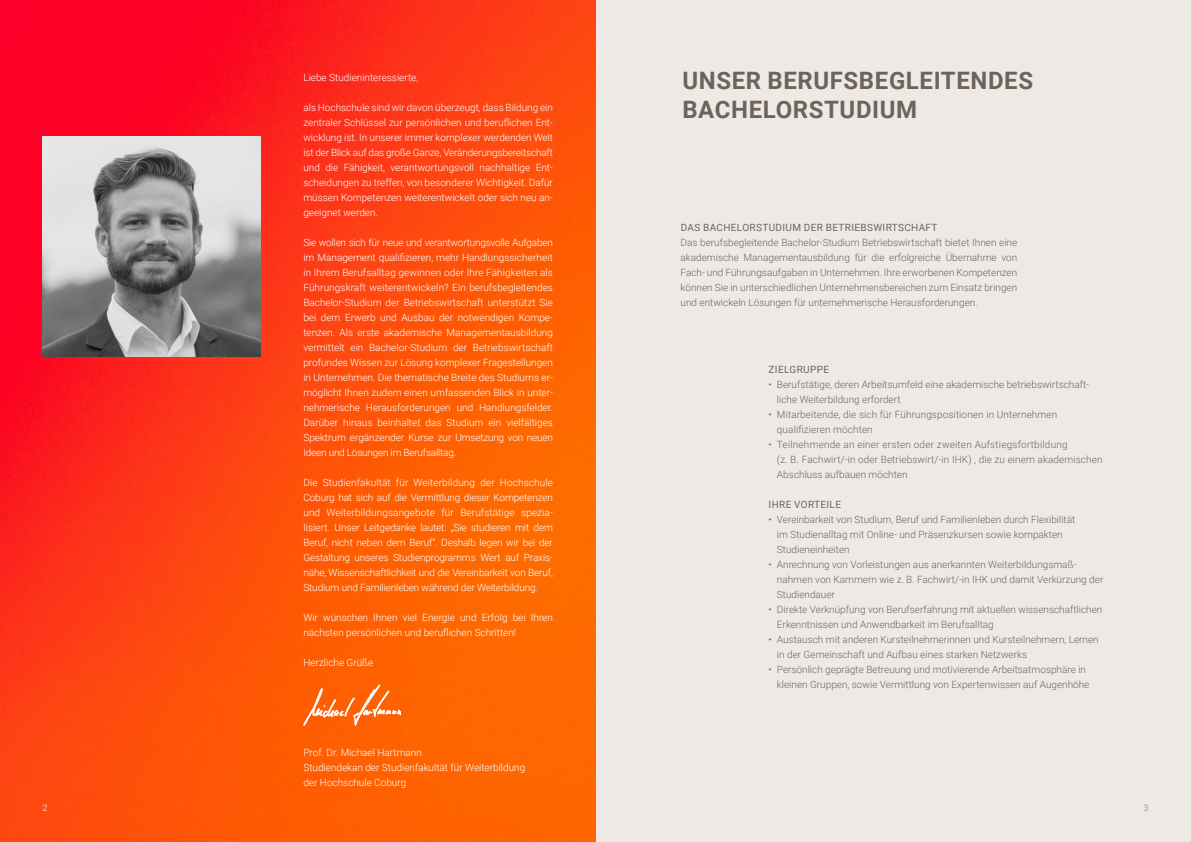
<style>
.page{position:relative;width:1191px;height:842px;background:#fff}
.page>*{position:absolute;margin:0;border:0;box-sizing:border-box;transform-origin:0 0}
.t1{font:700 24px/28.8px "Roboto";letter-spacing:.025em;color:#6f625a}
.t2{font:300 10px/15px "Roboto";color:#fff;text-align:justify}
.t3{font:300 10px/15px "Roboto";color:#6f625a}
.t4{font:10px "Roboto";letter-spacing:.035em;color:#6f625a}
.t5{font:300 9px "Roboto";color:#fff}
.t6{font:300 9px "Roboto";color:#877c74}
</style>
<div class="page">
<div style="left:595px;top:0;width:596px;height:842px;background:#edeae6"></div>
<img style="left:0;top:0;width:595px;height:842px">
<img style="left:43px;top:136px;width:217px;height:221px">
<svg style="left:303px;top:684px;width:98px;height:42px;background:#fe7727"></svg>
<p class="t2" style="left:303px;top:69px;width:116px">Liebe Studieninteressierte,</p>
<p class="t2" style="left:303px;top:99px;width:251px">als Hochschule sind wir davon überzeugt, dass Bildung ein zentraler Schlüssel zur persönlichen und beruflichen Ent&shy;wicklung ist. In unserer immer komplexer werdenden Welt ist der Blick auf das große Ganze, Veränderungsbereitschaft und die Fähigkeit, verantwortungsvoll nachhaltige Ent&shy;scheidungen zu treffen, von besonderer Wichtigkeit. Dafür müssen Kompetenzen weiterentwickelt oder sich neu an&shy;geeignet werden.</p>
<p class="t2" style="left:303px;top:234px;width:251px">Sie wollen sich für neue und verantwortungsvolle Aufgaben im Management qualifizieren, mehr Handlungssicherheit in Ihrem Berufsalltag gewinnen oder Ihre Fähigkeiten als Führungskraft weiterentwickeln? Ein berufsbegleitendes Bachelor-Studium der Betriebswirtschaft unterstützt Sie bei dem Erwerb und Ausbau der notwendigen Kompe&shy;tenzen. Als erste akademische Managementausbildung vermittelt ein Bachelor-Studium der Betriebswirtschaft profundes Wissen zur Lösung komplexer Fragestellungen in Unternehmen. Die thematische Breite des Studiums er&shy;möglicht Ihnen zudem einen umfassenden Blick in unter&shy;nehmerische Herausforderungen und Handlungsfelder.<br>Darüber hinaus beinhaltet das Studium ein vielfältiges Spektrum ergänzender Kurse zur Umsetzung von neuen Ideen und Lösungen im Berufsalltag.</p>
<p class="t2" style="left:303px;top:474px;width:251px">Die Studienfakultät für Weiterbildung der Hochschule Coburg hat sich auf die Vermittlung dieser Kompetenzen und Weiterbildungsangebote für Berufstätige spezia&shy;lisiert. Unser Leitgedanke lautet: „Sie studieren mit dem Beruf, nicht neben dem Beruf“. Deshalb legen wir bei der Gestaltung unseres Studienprogramms Wert auf Praxis&shy;nähe, Wissenschaftlichkeit und die Vereinbarkeit von Beruf, Studium und Familienleben während der Weiterbildung.</p>
<p class="t2" style="left:303px;top:609px;width:251px">Wir wünschen Ihnen viel Energie und Erfolg bei Ihren nächsten persönlichen und beruflichen Schritten!</p>
<p class="t2" style="left:303px;top:654px;width:71px">Herzliche Grüße</p>
<p class="t2" style="left:303px;top:744px;width:223px;text-align:left">Prof. Dr. Michael Hartmann<br>Studiendekan der Studienfakultät für Weiterbildung der Hochschule Coburg</p>
<h1 class="t1" style="left:682px;top:65px;width:352px">UNSER BERUFSBEGLEITENDES<br>BACHELORSTUDIUM</h1>
<p class="t4" style="left:680px;top:220px;width:258px">DAS BACHELORSTUDIUM DER BETRIEBSWIRTSCHAFT</p>
<p class="t3" style="left:680px;top:234px;width:338px;text-align:justify">Das berufsbegleitende Bachelor-Studium Betriebswirtschaft bietet Ihnen eine akademische Managementausbildung für die erfolgreiche Übernahme von Fach- und Führungsaufgaben in Unternehmen. Ihre erworbenen Kompetenzen können Sie in unterschiedlichen Unternehmensbereichen zum Einsatz bringen und entwickeln Lösungen für unternehmerische Herausforderungen.</p>
<p class="t4" style="left:768px;top:363px;width:62px">ZIELGRUPPE</p>
<p class="t3" style="left:777px;top:377px;width:314px;text-indent:-8px">• Berufstätige, deren Arbeitsumfeld eine akademische betriebswirtschaft&shy;liche Weiterbildung erfordert</p>
<p class="t3" style="left:777px;top:407px;width:282px;text-indent:-8px">• Mitarbeitende, die sich für Führungspositionen in Unternehmen qualifizieren möchten</p>
<p class="t3" style="left:777px;top:437px;width:327px;text-indent:-8px">• Teilnehmende an einer ersten oder zweiten Aufstiegsfortbildung<br>(z. B. Fachwirt/-in oder Betriebswirt/-in IHK) , die zu einem akademischen<br>Abschluss aufbauen möchten</p>
<p class="t4" style="left:768px;top:498px;width:74px">IHRE VORTEILE</p>
<p class="t3" style="left:777px;top:512px;width:300px;text-indent:-8px">• Vereinbarkeit von Studium, Beruf und Familienleben durch Flexibilität im Studienalltag mit Online- und Präsenzkursen sowie kompakten<br>Studieneinheiten</p>
<p class="t3" style="left:777px;top:557px;width:328px;text-indent:-8px">• Anrechnung von Vorleistungen aus anerkannten Weiterbildungsmaß&shy;nahmen von Kammern wie z. B. Fachwirt/-in IHK und damit Verkürzung der<br>Studiendauer</p>
<p class="t3" style="left:777px;top:602px;width:327px;text-indent:-8px">• Direkte Verknüpfung von Berufserfahrung mit aktuellen wissenschaftlichen<br>Erkenntnissen und Anwendbarkeit im Berufsalltag</p>
<p class="t3" style="left:777px;top:632px;width:323px;text-indent:-8px">• Austausch mit anderen Kursteilnehmerinnen und Kursteilnehmern, Lernen in der Gemeinschaft und Aufbau eines starken Netzwerks</p>
<p class="t3" style="left:777px;top:662px;width:314px;text-indent:-8px">• Persönlich geprägte Betreuung und motivierende Arbeitsatmosphäre in kleinen Gruppen, sowie Vermittlung von Expertenwissen auf Augenhöhe</p>
<p class="t5" style="left:43px;top:801px;width:6px">2</p>
<p class="t6" style="left:1143px;top:801px;width:6px">3</p>
</div>
